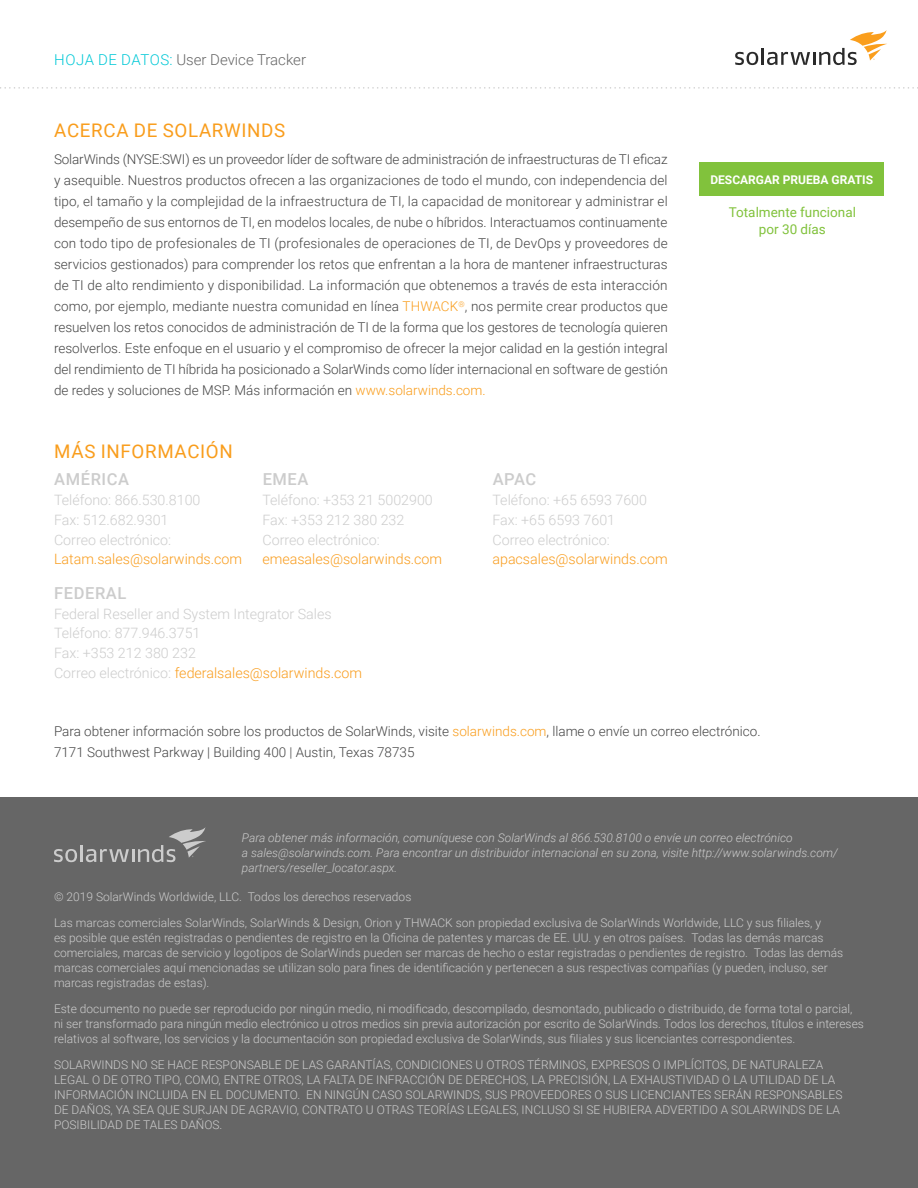
<style>
.page{position:relative;width:918px;height:1188px;background:#fff}
.page>*{position:absolute;margin:0;border:0;box-sizing:border-box;transform-origin:0 0}
.t1{font:18.75px "Roboto";letter-spacing:.035em;color:#f99d1c}
.t2{font:500 16.5px "Roboto";letter-spacing:.035em;color:#ccc}
.t3{font:300 15px "Roboto";color:#666}
.t4{font:300 14.25px/19.8px "Roboto";color:#ccc}
.t5{font:300 14.25px "Roboto";color:#f99d1e}
.t6{font:300 13.5px/21px "Roboto";color:#444}
.t7{font:13.5px/16.2px "Roboto";color:#81c23c;text-align:center}
.t8{font:300 12px/15px "Roboto";color:#ccc}
.t9{font:italic 300 12px/15px "Roboto";color:#ccc}
.t10{font:700 12px "Roboto";color:#fff}
.s1{color:#04c9d7}
.s2{color:#f99d1c}
.s3{color:#f99d1e}
</style>
<div class="page">
<svg style="left:735px;top:52px;width:23px;height:13px"></svg>
<hr style="left:761px;top:48px;width:3px;height:17px;background:#2a2a2a">
<svg style="left:767px;top:30px;width:120px;height:35px"></svg>
<svg style="left:0;top:87px;width:918px;height:2px"></svg>
<div style="left:699px;top:162px;width:185px;height:34px;background:#81c23c"></div>
<div style="left:0;top:797px;width:918px;height:391px;background:#666"></div>
<svg style="left:54px;top:849px;width:23px;height:13px"></svg>
<hr style="left:80px;top:845px;width:3px;height:17px;background:#ccc">
<svg style="left:86px;top:827px;width:120px;height:35px"></svg>
<p class="t3" style="left:54px;top:49px;width:253px"><span class="s1">HOJA DE DATOS:</span> User Device Tracker</p>
<h1 class="t1" style="left:54px;top:117px;width:232px">ACERCA DE SOLARWINDS</h1>
<p class="t6" style="left:54px;top:149px;width:615px;text-align:justify">SolarWinds (NYSE:SWI) es un proveedor líder de software de administración de infraestructuras de TI eficaz y asequible. Nuestros productos ofrecen a las organizaciones de todo el mundo, con independencia del tipo, el tamaño y la complejidad de la infraestructura de TI, la capacidad de monitorear y administrar el desempeño de sus entornos de TI, en modelos locales, de nube o híbridos. Interactuamos continuamente con todo tipo de profesionales de TI (profesionales de operaciones de TI, de DevOps y proveedores de servicios gestionados) para comprender los retos que enfrentan a la hora de mantener infraestructuras de TI de alto rendimiento y disponibilidad. La información que obtenemos a través de esta interacción como, por ejemplo, mediante nuestra comunidad en línea <span class="s2">THWACK</span><sup>®</sup>, nos permite crear productos que resuelven los retos conocidos de administración de TI de la forma que los gestores de tecnología quieren resolverlos. Este enfoque en el usuario y el compromiso de ofrecer la mejor calidad en la gestión integral del rendimiento de TI híbrida ha posicionado a SolarWinds como líder internacional en software de gestión de redes y soluciones de MSP. Más información en <span class="s2">www.solarwinds.com.</span></p>
<h1 class="t1" style="left:54px;top:438px;width:180px">MÁS INFORMACIÓN</h1>
<h2 class="t2" style="left:54px;top:468px;width:76px">AMÉRICA</h2>
<p class="t4" style="left:54px;top:489px;width:148px">Teléfono: 866.530.8100<br>Fax: 512.682.9301<br>Correo electrónico:</p>
<p class="t5" style="left:54px;top:549px;width:190px">Latam.sales@solarwinds.com</p>
<h2 class="t2" style="left:263px;top:468px;width:47px">EMEA</h2>
<p class="t4" style="left:262px;top:489px;width:172px">Teléfono: +353 21 5002900<br>Fax: +353 212 380 232<br>Correo electrónico:</p>
<p class="t5" style="left:262px;top:549px;width:181px">emeasales@solarwinds.com</p>
<h2 class="t2" style="left:54px;top:581px;width:74px">FEDERAL</h2>
<p class="t4" style="left:54px;top:603px;width:310px">Federal Reseller and System Integrator Sales Teléfono: 877.946.3751<br>Fax: +353 212 380 232<br>Correo electrónico: <span class="s3">federalsales@solarwinds.com</span></p>
<h2 class="t2" style="left:493px;top:468px;width:45px">APAC</h2>
<p class="t4" style="left:492px;top:489px;width:156px">Teléfono: +65 6593 7600<br>Fax: +65 6593 7601<br>Correo electrónico:</p>
<p class="t5" style="left:492px;top:549px;width:177px">apacsales@solarwinds.com</p>
<p class="t10" style="left:710px;top:171px;width:164px">DESCARGAR PRUEBA GRATIS</p>
<p class="t7" style="left:729px;top:204px;width:129px">Totalmente funcional por 30 días</p>
<p class="t6" style="left:54px;top:721px;width:708px">Para obtener información sobre los productos de SolarWinds, visite <span class="s2">solarwinds.com</span>, llame o envíe un correo electrónico.<br>7171 Southwest Parkway | Building 400 | Austin, Texas 78735</p>
<p class="t9" style="left:242px;top:830px;width:598px">Para obtener más información, comuníquese con SolarWinds al 866.530.8100 o envíe un correo electrónico<br>a sales@solarwinds.com. Para encontrar un distribuidor internacional en su zona, visite http://www.solarwinds.com/ partners/reseller_locator.aspx.</p>
<p class="t8" style="left:54px;top:884px;width:769px;line-height:25.8px">© 2019 SolarWinds Worldwide, LLC. Todos los derechos reservados<br>Las marcas comerciales SolarWinds, SolarWinds &amp; Design, Orion y THWACK son propiedad exclusiva de SolarWinds Worldwide, LLC y sus filiales, y</p>
<p class="t8" style="left:54px;top:930px;width:791px">es posible que estén registradas o pendientes de registro en la Oficina de patentes y marcas de EE. UU. y en otros países. Todas las demás marcas comerciales, marcas de servicio y logotipos de SolarWinds pueden ser marcas de hecho o estar registradas o pendientes de registro. Todas las demás marcas comerciales aquí mencionadas se utilizan solo para fines de identificación y pertenecen a sus respectivas compañías (y pueden, incluso, ser marcas registradas de estas).</p>
<p class="t8" style="left:54px;top:1001px;width:811px">Este documento no puede ser reproducido por ningún medio, ni modificado, descompilado, desmontado, publicado o distribuido, de forma total o parcial, ni ser transformado para ningún medio electrónico u otros medios sin previa autorización por escrito de SolarWinds. Todos los derechos, títulos e intereses relativos al software, los servicios y la documentación son propiedad exclusiva de SolarWinds, sus filiales y sus licenciantes correspondientes.</p>
<p class="t8" style="left:54px;top:1056px;width:790px">SOLARWINDS NO SE HACE RESPONSABLE DE LAS GARANTÍAS, CONDICIONES U OTROS TÉRMINOS, EXPRESOS O IMPLÍCITOS, DE NATURALEZA LEGAL O DE OTRO TIPO, COMO, ENTRE OTROS, LA FALTA DE INFRACCIÓN DE DERECHOS, LA PRECISIÓN, LA EXHAUSTIVIDAD O LA UTILIDAD DE LA INFORMACIÓN INCLUIDA EN EL DOCUMENTO. EN NINGÚN CASO SOLARWINDS, SUS PROVEEDORES O SUS LICENCIANTES SERÁN RESPONSABLES DE DAÑOS, YA SEA QUE SURJAN DE AGRAVIO, CONTRATO U OTRAS TEORÍAS LEGALES, INCLUSO SI SE HUBIERA ADVERTIDO A SOLARWINDS DE LA POSIBILIDAD DE TALES DAÑOS.</p>
</div>
